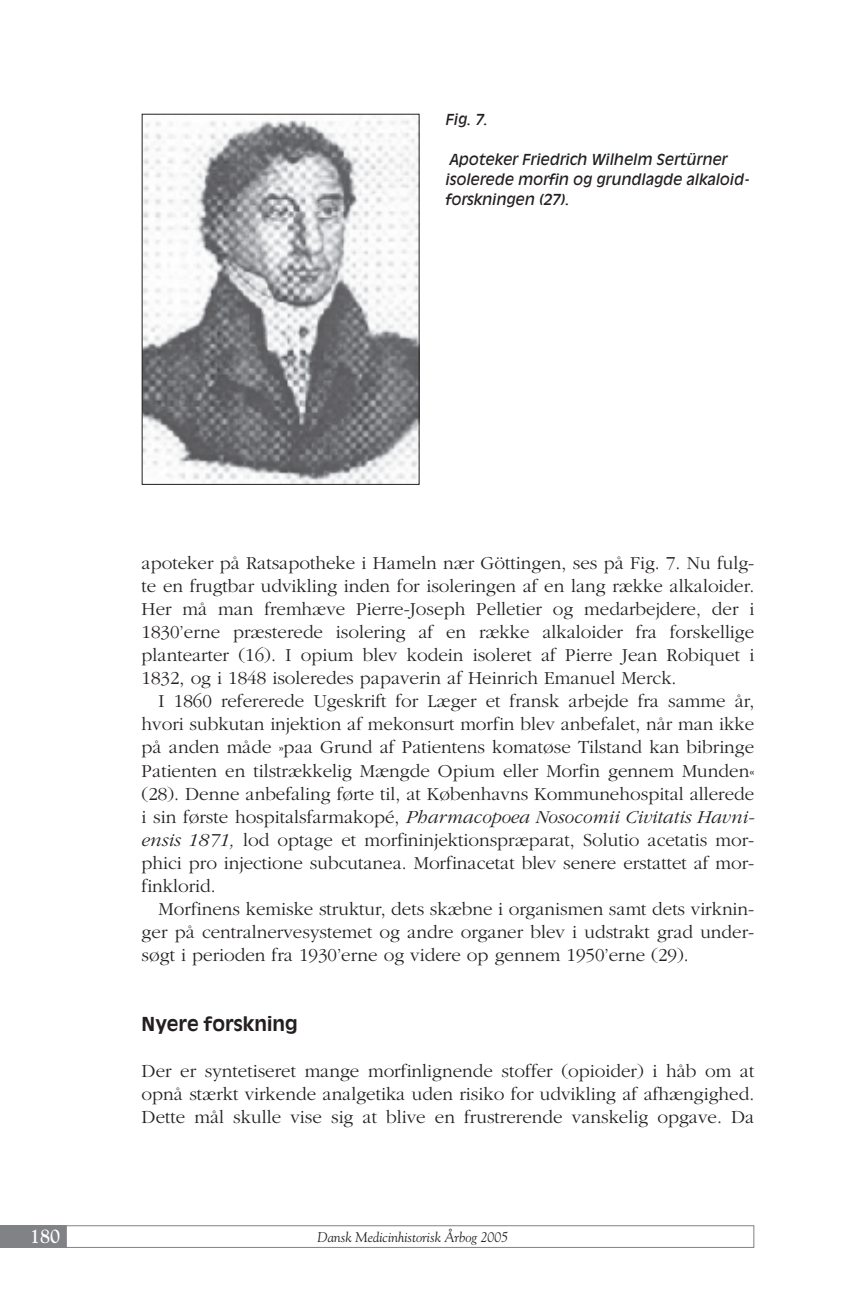
<style>
.page{position:relative;width:851px;height:1293px;background:#fff}
.page>*{position:absolute;margin:0;border:0;box-sizing:border-box;transform-origin:0 0}
.t1{font:700 20px "Goudy";color:#fff;scale:.9 1}
.t2{font:300 19px/23.2px "Garamond";color:#231f20;text-align:justify}
.t3{font:700 19px "Antique Olive";color:#231f20}
.t4{font:italic 15px/20px "Antique Olive";color:#231f20}
.t5{font:italic 14px "Goudy";color:#231f20}
.s1{font-style:italic}
</style>
<div class="page">
<div style="left:0;top:1225px;width:66px;height:23px;background:#808285"></div>
<div style="left:66px;top:1225px;width:688px;height:23px;border:1px solid #808285"></div>
<img style="left:144px;top:120px;width:273px;height:363px">
<div style="left:142px;top:114px;width:277px;height:371px;border:1px solid #231f20"></div>
<p class="t4" style="left:445px;top:110px;width:44px">Fig. 7.</p>
<p class="t4" style="left:445px;top:150px;width:306px">Apoteker Friedrich Wilhelm Sertürner isolerede morfin og grundlagde alkaloid&shy;forskningen (27).</p>
<p class="t2" style="left:142px;top:552px;width:614px">apoteker på Ratsapotheke i Hameln nær Göttingen, ses på Fig. 7. Nu fulg&shy;te en frugtbar udvikling inden for isoleringen af en lang række alkaloider.<br>Her må man fremhæve Pierre-Joseph Pelletier og medarbejdere, der i 1830’erne præsterede isolering af en række alkaloider fra forskellige plantearter (16). I opium blev kodein isoleret af Pierre Jean Robiquet i 1832, og i 1848 isoleredes papaverin af Heinrich Emanuel Merck.</p>
<p class="t2" style="left:142px;top:691px;width:614px;text-indent:17px">I 1860 refererede Ugeskrift for Læger et fransk arbejde fra samme år, hvori subkutan injektion af mekonsurt morfin blev anbefalet, når man ikke på anden måde »paa Grund af Patientens komatøse Tilstand kan bibringe Patienten en tilstrækkelig Mængde Opium eller Morfin gennem Munden« (28). Denne anbefaling førte til, at Københavns Kommunehospital allerede i sin første hospitalsfarmakopé, <span class="s1">Pharmacopoea Nosocomii Civitatis Havni&shy;ensis 1871,</span> lod optage et morfininjektionspræparat, Solutio acetatis mor&shy;phici pro injectione subcutanea. Morfinacetat blev senere erstattet af mor&shy;finklorid.</p>
<p class="t2" style="left:142px;top:899px;width:614px;text-indent:17px">Morfinens kemiske struktur, dets skæbne i organismen samt dets virknin&shy;ger på centralnervesystemet og andre organer blev i udstrakt grad under&shy;søgt i perioden fra 1930’erne og videre op gennem 1950’erne (29).</p>
<p class="t3" style="left:142px;top:1016px;width:158px">Nyere forskning</p>
<p class="t2" style="left:142px;top:1061px;width:614px">Der er syntetiseret mange morfinlignende stoffer (opioider) i håb om at opnå stærkt virkende analgetika uden risiko for udvikling af afhængighed.<br>Dette mål skulle vise sig at blive en frustrerende vanskelig opgave. Da</p>
<p class="t1" style="left:30px;top:1228px;width:35px">180</p>
<p class="t5" style="left:317px;top:1231px;width:192px">Dansk Medicinhistorisk Årbog 2005</p>
</div>
